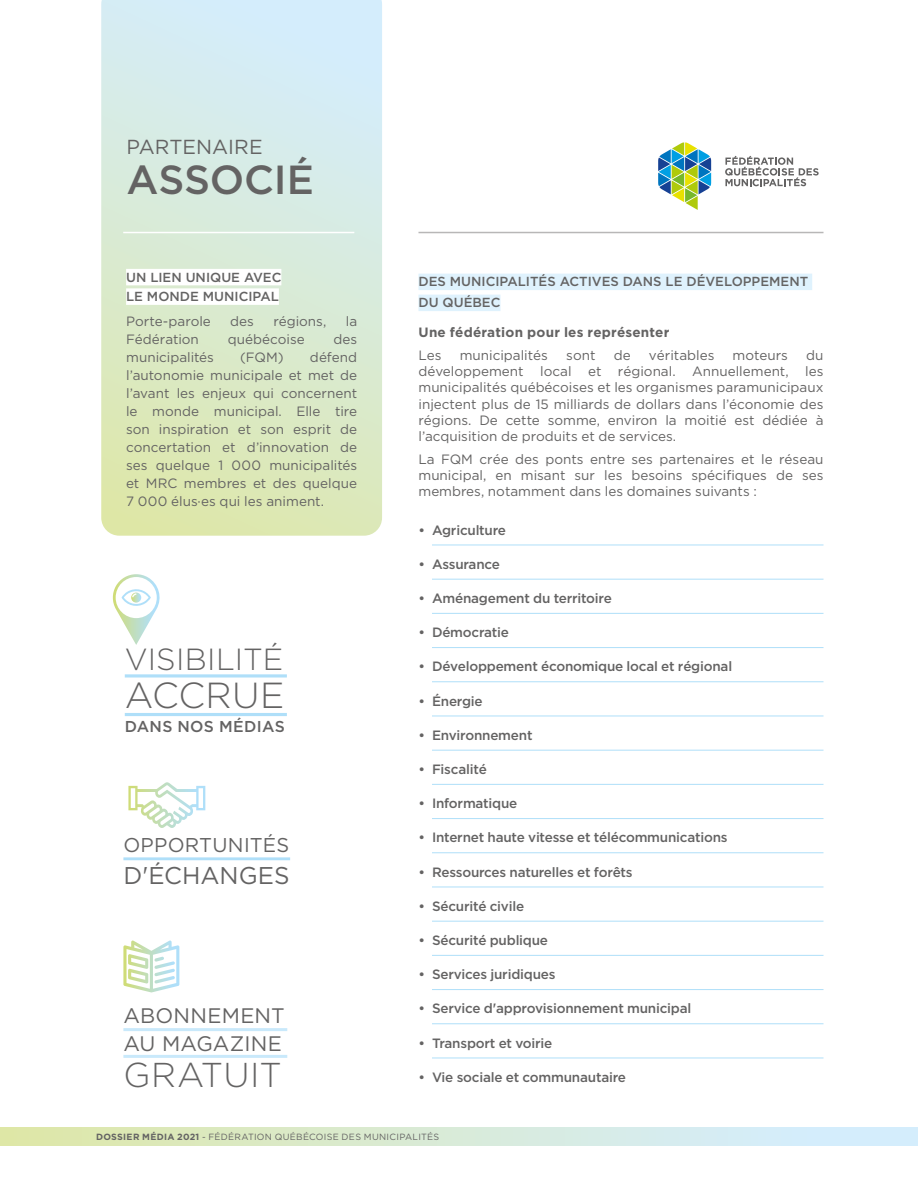
<style>
.page{position:relative;width:918px;height:1188px;background:#fff}
.page>*{position:absolute;margin:0;border:0;box-sizing:border-box;transform-origin:0 0}
.t1{font:500 40.65px "Gotham";letter-spacing:-.005em;color:#646363}
.t2{font:300 36.15px "Gotham";letter-spacing:.005em;color:#646363}
.t3{font:300 34.5px "Gotham";letter-spacing:.01em;color:#646363}
.t4{font:300 30.6px "Gotham";letter-spacing:.005em;color:#646363}
.t5{font:24.15px "Gotham";color:#646363}
.t6{font:21px/28.5px "Gotham";letter-spacing:.005em;color:#646363}
.t7{font:20.25px "Gotham";color:#646363}
.t8{font:19.95px "Gotham";letter-spacing:.015em;color:#646363}
.t9{font:500 15.75px "Gotham";letter-spacing:.02em;color:#646363}
.t10{font:13.5px/18px "Gotham";color:#646363;text-align:justify}
.t11{font:500 13.5px "Gotham";letter-spacing:-.015em;color:#646363}
.t12{font:700 13.5px "Gotham";letter-spacing:.015em;color:#646363}
.t13{font:500 13.2px/19.5px "Gotham";color:#646363}
.t14{font:9px "Gotham";letter-spacing:.03em;color:#646363}
.s1{font-weight:700}
</style>
<div class="page">
<svg style="left:101px;top:0;width:281px;height:536px;background:#d8ead6"></svg>
<hr style="left:418px;top:232px;width:406px;height:1px;background:#b8b7b7">
<hr style="left:123px;top:232px;width:231px;height:1px;background:#fff">
<div style="left:126px;top:269px;width:155px;height:16px;background:#fff"></div>
<div style="left:126px;top:288px;width:153px;height:17px;background:#fff"></div>
<svg style="left:658px;top:142px;width:54px;height:68px"></svg>
<svg style="left:725px;top:156px;width:94px;height:30px"></svg>
<div style="left:0;top:1127px;width:918px;height:18px;background:linear-gradient(to right,#dee7a8,#d3eeff)"></div>
<hr style="left:123px;top:857px;width:167px;height:3px;background:#afdff9">
<svg style="left:128px;top:782px;width:77px;height:46px"></svg>
<hr style="left:123px;top:1028px;width:164px;height:3px;background:#c9e9fb">
<hr style="left:123px;top:1055px;width:164px;height:3px;background:#c9e9fb">
<svg style="left:123px;top:940px;width:56px;height:52px"></svg>
<svg style="left:125px;top:674px;width:162px;height:4px"></svg>
<hr style="left:125px;top:713px;width:162px;height:3px;background:#afdff9">
<svg style="left:112px;top:574px;width:48px;height:71px"></svg>
<div style="left:418px;top:274px;width:394px;height:16px;background:#dff2fd"></div>
<div style="left:418px;top:295px;width:82px;height:16px;background:#dff2fd"></div>
<hr style="left:432px;top:545px;width:392px;height:1px;background:#afdff9">
<hr style="left:432px;top:579px;width:392px;height:1px;background:#afdff9">
<hr style="left:432px;top:613px;width:392px;height:1px;background:#afdff9">
<hr style="left:432px;top:647px;width:392px;height:1px;background:#afdff9">
<hr style="left:432px;top:681px;width:392px;height:1px;background:#afdff9">
<hr style="left:432px;top:716px;width:392px;height:1px;background:#afdff9">
<hr style="left:432px;top:750px;width:392px;height:1px;background:#afdff9">
<hr style="left:432px;top:784px;width:392px;height:1px;background:#afdff9">
<hr style="left:432px;top:818px;width:392px;height:1px;background:#afdff9">
<hr style="left:432px;top:852px;width:392px;height:1px;background:#afdff9">
<hr style="left:432px;top:887px;width:392px;height:1px;background:#afdff9">
<hr style="left:432px;top:921px;width:392px;height:1px;background:#afdff9">
<hr style="left:432px;top:955px;width:392px;height:1px;background:#afdff9">
<hr style="left:432px;top:989px;width:392px;height:1px;background:#afdff9">
<hr style="left:432px;top:1023px;width:392px;height:1px;background:#afdff9">
<hr style="left:432px;top:1058px;width:392px;height:1px;background:#afdff9">
<h3 class="t7" style="left:126px;top:135px;width:138px">PARTENAIRE</h3>
<h1 class="t1" style="left:126px;top:157px;width:189px">ASSOCIÉ</h1>
<p class="t13" style="left:126px;top:267px;width:157px">UN LIEN UNIQUE AVEC<br>LE MONDE MUNICIPAL</p>
<p class="t10" style="left:126px;top:312px;width:86px">Porte-parole</p>
<p class="t10" style="left:230px;top:312px;width:25px">des</p>
<p class="t10" style="left:273px;top:312px;width:55px">régions,</p>
<p class="t10" style="left:346px;top:312px;width:13px">la</p>
<p class="t10" style="left:126px;top:330px;width:74px">Fédération</p>
<p class="t10" style="left:228px;top:330px;width:79px">québécoise</p>
<p class="t10" style="left:333px;top:330px;width:25px">des</p>
<p class="t10" style="left:126px;top:348px;width:89px">municipalités</p>
<p class="t10" style="left:240px;top:348px;width:45px">(FQM)</p>
<p class="t10" style="left:126px;top:348px;width:233px;text-indent:184px">défend l’autonomie municipale et met de l’avant les enjeux qui concernent le monde municipal. Elle tire son inspiration et son esprit de concertation et d’innovation de ses quelque 1 000 municipalités et MRC membres et des quelque 7 000 élus·es qui les animent.</p>
<h3 class="t4" style="left:125px;top:643px;width:160px">VISIBILITÉ</h3>
<h2 class="t2" style="left:125px;top:676px;width:161px">ACCRUE</h2>
<p class="t9" style="left:125px;top:717px;width:162px">DANS NOS MÉDIAS</p>
<h3 class="t8" style="left:123px;top:834px;width:167px">OPPORTUNITÉS</h3>
<h3 class="t5" style="left:123px;top:862px;width:168px">D'ÉCHANGES</h3>
<h3 class="t6" style="left:123px;top:1001px;width:163px">ABONNEMENT<br>AU MAGAZINE</h3>
<h3 class="t3" style="left:123px;top:1056px;width:160px">GRATUIT</h3>
<p class="t13" style="left:418px;top:271px;width:391px;line-height:21px">DES MUNICIPALITÉS ACTIVES DANS LE DÉVELOPPEMENT<br>DU QUÉBEC</p>
<p class="t12" style="left:418px;top:324px;width:252px">Une fédération pour les représenter</p>
<p class="t10" style="left:418px;top:346px;width:24px">Les</p>
<p class="t10" style="left:460px;top:346px;width:90px">municipalités</p>
<p class="t10" style="left:566px;top:346px;width:31px">sont</p>
<p class="t10" style="left:614px;top:346px;width:18px">de</p>
<p class="t10" style="left:649px;top:346px;width:67px">véritables</p>
<p class="t10" style="left:733px;top:346px;width:57px">moteurs</p>
<p class="t10" style="left:418px;top:347px;width:407px;line-height:16.2px;text-indent:388px">du développement local et régional. Annuellement, les municipalités québécoises et les organismes paramunicipaux injectent plus de 15 milliards de dollars dans l’économie des régions. De cette somme, environ la moitié est dédiée à l’acquisition de produits et de services.</p>
<p class="t10" style="left:418px;top:451px;width:406px;line-height:16.2px">La FQM crée des ponts entre ses partenaires et le réseau municipal, en misant sur les besoins spécifiques de ses membres, notamment dans les domaines suivants :</p>
<p class="t11" style="left:418px;top:522px;width:89px">• Agriculture</p>
<p class="t11" style="left:418px;top:556px;width:83px">• Assurance</p>
<p class="t11" style="left:418px;top:591px;width:195px">• Aménagement du territoire</p>
<p class="t11" style="left:418px;top:625px;width:92px">• Démocratie</p>
<p class="t11" style="left:418px;top:659px;width:315px">• Développement économique local et régional</p>
<p class="t11" style="left:418px;top:693px;width:66px">• Énergie</p>
<p class="t11" style="left:418px;top:727px;width:116px">• Environnement</p>
<p class="t11" style="left:418px;top:762px;width:70px">• Fiscalité</p>
<p class="t11" style="left:418px;top:796px;width:100px">• Informatique</p>
<p class="t11" style="left:418px;top:830px;width:311px">• Internet haute vitesse et télécommunications</p>
<p class="t11" style="left:418px;top:864px;width:216px">• Ressources naturelles et forêts</p>
<p class="t11" style="left:418px;top:898px;width:107px">• Sécurité civile</p>
<p class="t11" style="left:418px;top:933px;width:131px">• Sécurité publique</p>
<p class="t11" style="left:418px;top:967px;width:139px">• Services juridiques</p>
<p class="t11" style="left:418px;top:1001px;width:274px">• Service d'approvisionnement municipal</p>
<p class="t11" style="left:418px;top:1035px;width:135px">• Transport et voirie</p>
<p class="t11" style="left:418px;top:1069px;width:209px">• Vie sociale et communautaire</p>
<p class="t14" style="left:96px;top:1132px;width:345px"><span class="s1">DOSSIER MÉDIA 2021</span> - FÉDÉRATION QUÉBÉCOISE DES MUNICIPALITÉS</p>
</div>
